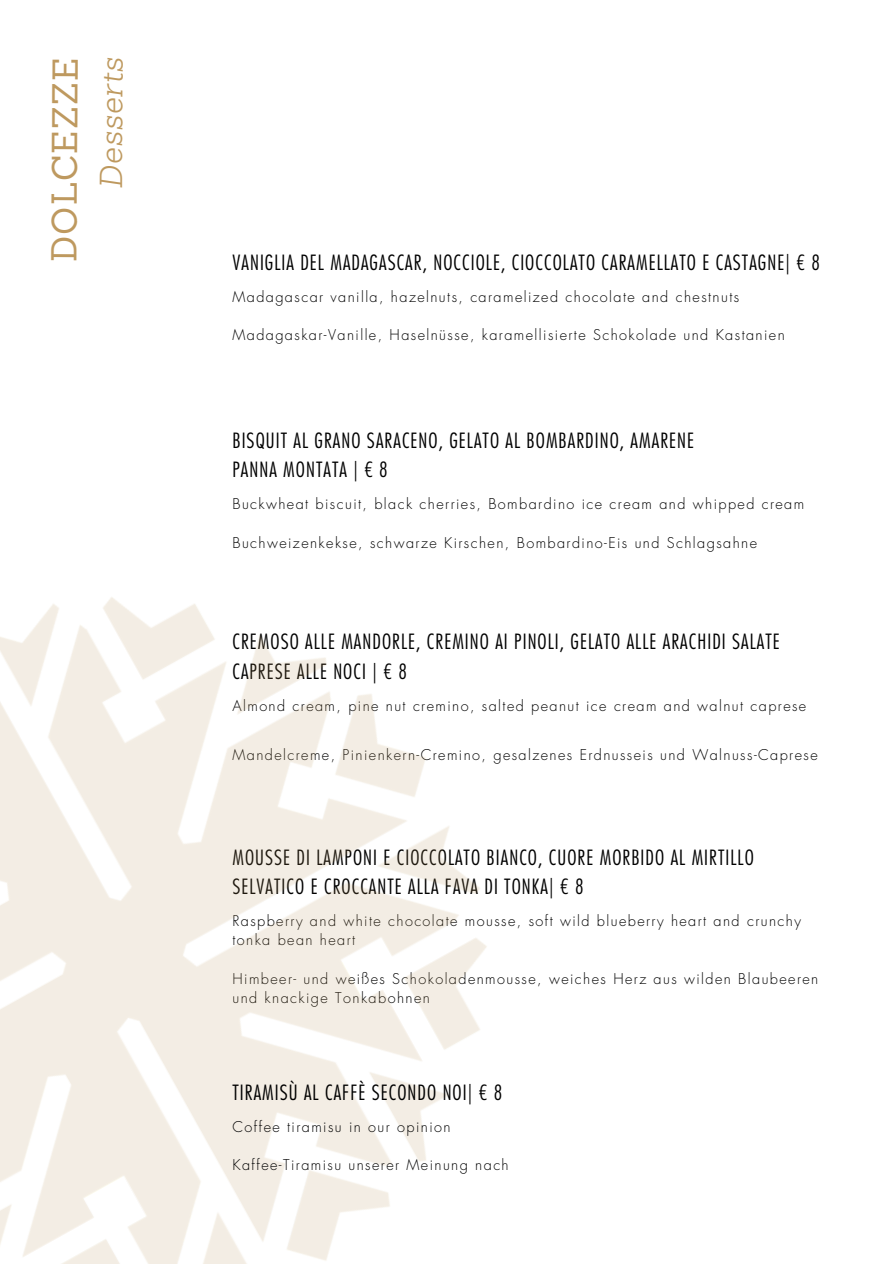
<style>
.page{position:relative;width:893px;height:1264px;background:#fff}
.page>*{position:absolute;margin:0;border:0;box-sizing:border-box;transform-origin:0 0}
.t1{font:35.1px "Sanchez Slab";letter-spacing:.035em;color:#be995f}
.t2{font:italic 300 30.9px "Sanchez Slab";letter-spacing:.02em;color:#be995f}
.t3{font:300 condensed 20.4px/29.2px "Futura Std";letter-spacing:.055em;color:#000}
.t4{font:300 14.4px/19.2px "Futura Std";letter-spacing:.1em;color:#000}
</style>
<div class="page">
<img style="left:0;top:597px;width:487px;height:666px">
<h1 class="t1" style="left:51px;top:262px;width:206px;rotate:-90deg">DOLCEZZE</h1>
<h2 class="t2" style="left:99px;top:189px;width:133px;rotate:-90deg">Desserts</h2>
<h2 class="t3" style="left:232px;top:248px;width:589px">VANIGLIA DEL MADAGASCAR, NOCCIOLE, CIOCCOLATO CARAMELLATO E CASTAGNE| € 8</h2>
<p class="t4" style="left:232px;top:287px;width:508px">Madagascar vanilla, hazelnuts, caramelized chocolate and chestnuts</p>
<p class="t4" style="left:232px;top:325px;width:554px">Madagaskar-Vanille, Haselnüsse, karamellisierte Schokolade und Kastanien</p>
<h2 class="t3" style="left:232px;top:427px;width:463px">BISQUIT AL GRANO SARACENO, GELATO AL BOMBARDINO, AMARENE<br>PANNA MONTATA | € 8</h2>
<p class="t4" style="left:232px;top:495px;width:573px">Buckwheat biscuit, black cherries, Bombardino ice cream and whipped cream</p>
<p class="t4" style="left:232px;top:533px;width:526px">Buchweizenkekse, schwarze Kirschen, Bombardino-Eis und Schlagsahne</p>
<p class="t3" style="left:232px;top:628px;width:548px">CREMOSO ALLE MANDORLE, CREMINO AI PINOLI, GELATO ALLE ARACHIDI SALATE<br>CAPRESE ALLE NOCI | € 8</p>
<h2 class="t4" style="left:232px;top:696px;width:575px">Almond cream, pine nut cremino, salted peanut ice cream and walnut caprese</h2>
<p class="t4" style="left:232px;top:745px;width:586px">Mandelcreme, Pinienkern-Cremino, gesalzenes Erdnusseis und Walnuss-Caprese</p>
<p class="t3" style="left:232px;top:843px;width:523px">MOUSSE DI LAMPONI E CIOCCOLATO BIANCO, CUORE MORBIDO AL MIRTILLO<br>SELVATICO E CROCCANTE ALLA FAVA DI TONKA| € 8</p>
<h2 class="t4" style="left:232px;top:912px;width:570px">Raspberry and white chocolate mousse, soft wild blueberry heart and crunchy tonka bean heart</h2>
<p class="t4" style="left:232px;top:969px;width:587px">Himbeer- und weißes Schokoladenmousse, weiches Herz aus wilden Blaubeeren und knackige Tonkabohnen</p>
<p class="t3" style="left:232px;top:1078px;width:271px">TIRAMISÙ AL CAFFÈ SECONDO NOI| € 8</p>
<h2 class="t4" style="left:232px;top:1117px;width:220px">Coffee tiramisu in our opinion</h2>
<p class="t4" style="left:232px;top:1155px;width:278px">Kaffee-Tiramisu unserer Meinung nach</p>
</div>
